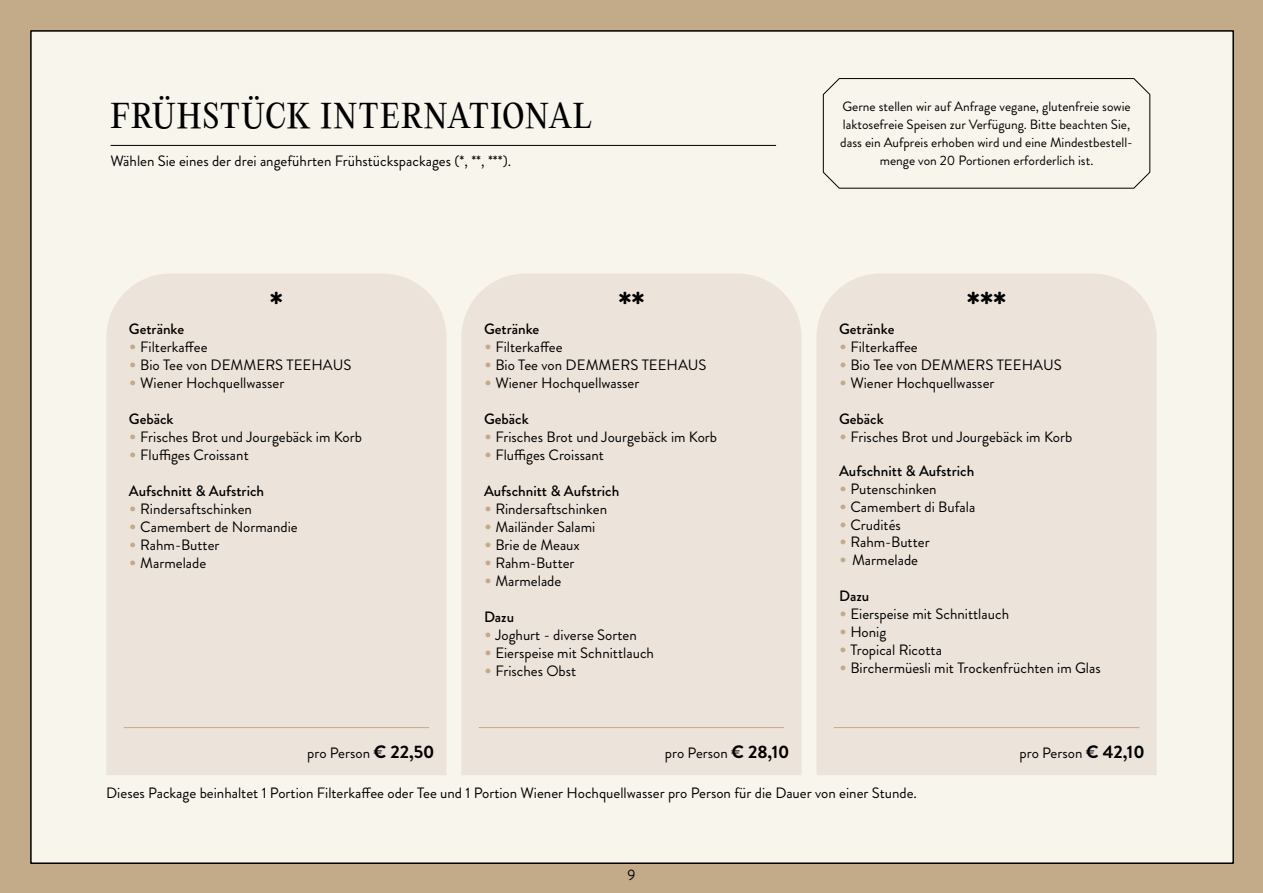
<style>
.page{position:relative;width:1263px;height:893px;background:#c3aa89}
.page>*{position:absolute;margin:0;border:0;box-sizing:border-box;transform-origin:0 0}
.t1{font:700 37.5px "Brandon Grotesque";color:#000}
.t2{font:31.65px "PP Editorial New";letter-spacing:.04em;color:#000}
.t3{font:15px "Brandon Grotesque";color:#000}
.t4{font:500 15px "Brandon Grotesque";color:#000}
.t5{font:13.5px/18px "Brandon Grotesque";color:#000;text-align:center}
.s1{font-size:22.5px;color:#c3aa89}
.s2{font-weight:700;font-size:18px}
</style>
<div class="page">
<div style="left:31px;top:31px;width:1202px;height:832px;background:#f7f5ec"></div>
<hr style="left:111px;top:145px;width:665px;height:1px;background:#000">
<div style="left:106px;top:274px;width:340px;height:501px;background:#ece4da"></div>
<hr style="left:124px;top:727px;width:305px;height:1px;background:#c3aa89">
<div style="left:461px;top:274px;width:340px;height:501px;background:#ece4da"></div>
<hr style="left:479px;top:727px;width:305px;height:1px;background:#c3aa89">
<div style="left:817px;top:274px;width:340px;height:501px;background:#ece4da"></div>
<hr style="left:834px;top:727px;width:305px;height:1px;background:#c3aa89">
<svg style="left:822px;top:78px;width:329px;height:111px"></svg>
<h2 class="t2" style="left:111px;top:94px;width:483px">FRÜHSTÜCK INTERNATIONAL</h2>
<p class="t3" style="left:111px;top:150px;width:402px">Wählen Sie eines der drei angeführten Frühstückspackages (*, **, ***).</p>
<p class="t5" style="left:840px;top:97px;width:294px">Gerne stellen wir auf Anfrage vegane, glutenfreie sowie laktosefreie Speisen zur Verfügung. Bitte beachten Sie, dass ein Aufpreis erhoben wird und eine Mindestbestell&shy;menge von 20 Portionen erforderlich ist.</p>
<h1 class="t1" style="left:270px;top:278px;width:15px">*</h1>
<h1 class="t1" style="left:618px;top:278px;width:28px">**</h1>
<h1 class="t1" style="left:967px;top:278px;width:41px">***</h1>
<p class="t4" style="left:129px;top:318px;width:57px">Getränke</p>
<p class="t3" style="left:129px;top:336px;width:80px"><span class="s1">•</span> Filterkaffee</p>
<p class="t3" style="left:129px;top:354px;width:224px"><span class="s1">•</span> Bio Tee von DEMMERS TEEHAUS</p>
<p class="t3" style="left:129px;top:372px;width:157px"><span class="s1">•</span> Wiener Hochquellwasser</p>
<p class="t4" style="left:129px;top:408px;width:46px">Gebäck</p>
<p class="t3" style="left:129px;top:426px;width:235px"><span class="s1">•</span> Frisches Brot und Jourgebäck im Korb</p>
<p class="t3" style="left:129px;top:444px;width:121px"><span class="s1">•</span> Fluffiges Croissant</p>
<p class="t4" style="left:129px;top:480px;width:137px">Aufschnitt &amp; Aufstrich</p>
<p class="t3" style="left:129px;top:498px;width:125px"><span class="s1">•</span> Rindersaftschinken</p>
<p class="t3" style="left:129px;top:516px;width:170px"><span class="s1">•</span> Camembert de Normandie</p>
<p class="t3" style="left:129px;top:534px;width:92px"><span class="s1">•</span> Rahm-Butter</p>
<p class="t3" style="left:129px;top:552px;width:79px"><span class="s1">•</span> Marmelade</p>
<p class="t4" style="left:484px;top:318px;width:57px">Getränke</p>
<p class="t3" style="left:484px;top:336px;width:80px"><span class="s1">•</span> Filterkaffee</p>
<p class="t3" style="left:484px;top:354px;width:224px"><span class="s1">•</span> Bio Tee von DEMMERS TEEHAUS</p>
<p class="t3" style="left:484px;top:372px;width:157px"><span class="s1">•</span> Wiener Hochquellwasser</p>
<p class="t4" style="left:484px;top:408px;width:46px">Gebäck</p>
<p class="t3" style="left:484px;top:426px;width:235px"><span class="s1">•</span> Frisches Brot und Jourgebäck im Korb</p>
<p class="t3" style="left:484px;top:444px;width:121px"><span class="s1">•</span> Fluffiges Croissant</p>
<p class="t4" style="left:484px;top:480px;width:137px">Aufschnitt &amp; Aufstrich</p>
<p class="t3" style="left:484px;top:498px;width:125px"><span class="s1">•</span> Rindersaftschinken</p>
<p class="t3" style="left:484px;top:516px;width:113px"><span class="s1">•</span> Mailänder Salami</p>
<p class="t3" style="left:484px;top:534px;width:97px"><span class="s1">•</span> Brie de Meaux</p>
<p class="t3" style="left:484px;top:552px;width:92px"><span class="s1">•</span> Rahm-Butter</p>
<p class="t3" style="left:484px;top:570px;width:79px"><span class="s1">•</span> Marmelade</p>
<p class="t4" style="left:484px;top:606px;width:32px">Dazu</p>
<p class="t3" style="left:484px;top:624px;width:154px"><span class="s1">•</span> Joghurt - diverse Sorten</p>
<p class="t3" style="left:484px;top:642px;width:171px"><span class="s1">•</span> Eierspeise mit Schnittlauch</p>
<p class="t3" style="left:484px;top:660px;width:94px"><span class="s1">•</span> Frisches Obst</p>
<p class="t4" style="left:839px;top:318px;width:57px">Getränke</p>
<p class="t3" style="left:839px;top:336px;width:80px"><span class="s1">•</span> Filterkaffee</p>
<p class="t3" style="left:839px;top:354px;width:224px"><span class="s1">•</span> Bio Tee von DEMMERS TEEHAUS</p>
<p class="t3" style="left:839px;top:372px;width:157px"><span class="s1">•</span> Wiener Hochquellwasser</p>
<p class="t4" style="left:839px;top:408px;width:46px">Gebäck</p>
<p class="t3" style="left:839px;top:426px;width:235px"><span class="s1">•</span> Frisches Brot und Jourgebäck im Korb</p>
<p class="t4" style="left:839px;top:461px;width:137px">Aufschnitt &amp; Aufstrich</p>
<p class="t3" style="left:839px;top:479px;width:99px"><span class="s1">•</span> Putenschinken</p>
<p class="t3" style="left:839px;top:497px;width:138px"><span class="s1">•</span> Camembert di Bufala</p>
<p class="t3" style="left:839px;top:515px;width:63px"><span class="s1">•</span> Crudités</p>
<p class="t3" style="left:839px;top:531px;width:92px"><span class="s1">•</span> Rahm-Butter</p>
<p class="t3" style="left:839px;top:549px;width:80px"><span class="s1">•</span> Marmelade</p>
<p class="t4" style="left:839px;top:585px;width:32px">Dazu</p>
<p class="t3" style="left:839px;top:603px;width:171px"><span class="s1">•</span> Eierspeise mit Schnittlauch</p>
<p class="t3" style="left:839px;top:621px;width:49px"><span class="s1">•</span> Honig</p>
<p class="t3" style="left:839px;top:639px;width:104px"><span class="s1">•</span> Tropical Ricotta</p>
<p class="t3" style="left:839px;top:657px;width:263px"><span class="s1">•</span> Birchermüesli mit Trockenfrüchten im Glas</p>
<p class="t3" style="left:307px;top:742px;width:129px">pro Person <span class="s2">€ 22,50</span></p>
<p class="t3" style="left:665px;top:742px;width:126px">pro Person <span class="s2">€ 28,10</span></p>
<p class="t3" style="left:1019px;top:742px;width:127px">pro Person <span class="s2">€ 42,10</span></p>
<p class="t3" style="left:106px;top:782px;width:812px">Dieses Package beinhaltet 1 Portion Filterkaffee oder Tee und 1 Portion Wiener Hochquellwasser pro Person für die Dauer von einer Stunde.</p>
<p class="t3" style="left:627px;top:864px;width:9px">9</p>
</div>
